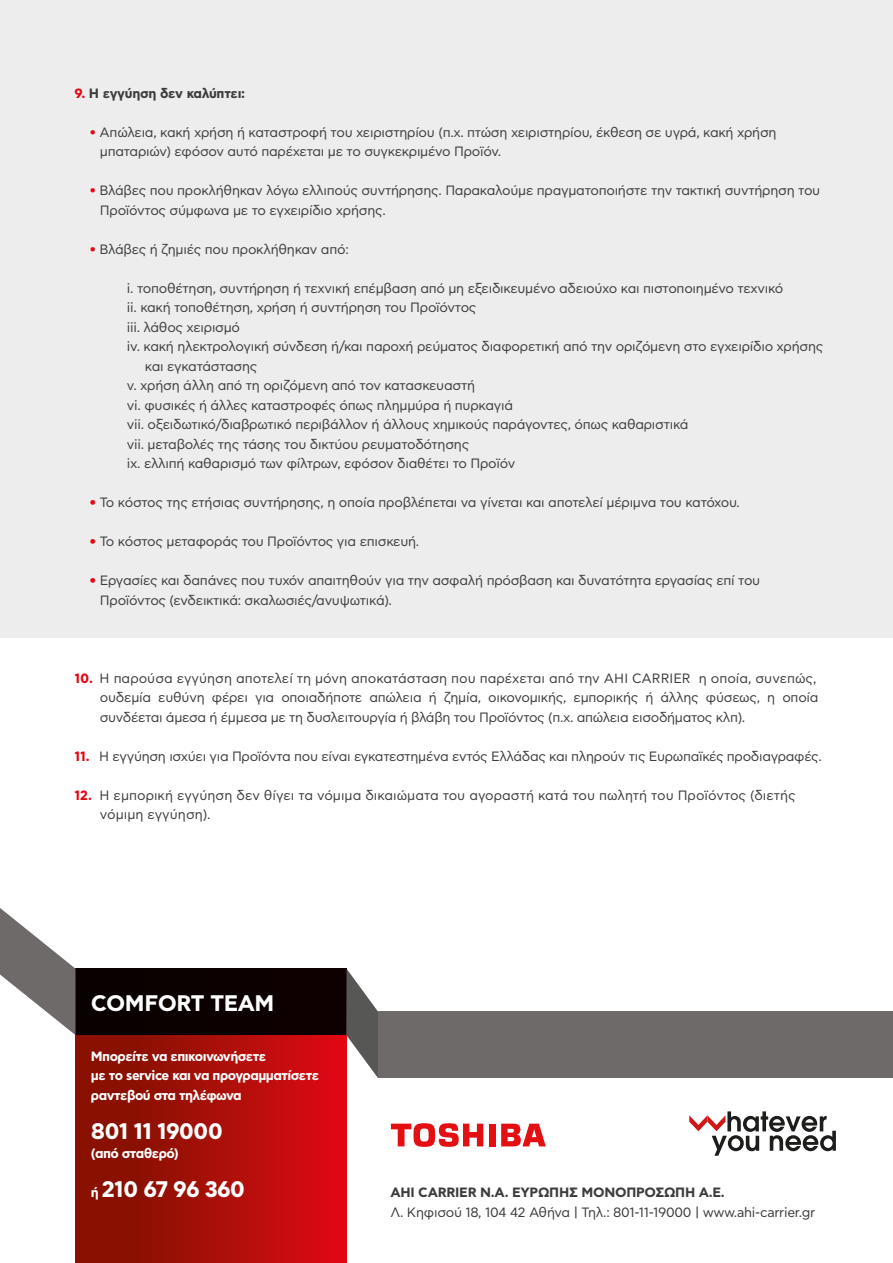
<style>
.page{position:relative;width:893px;height:1263px;background:#fff}
.page>*{position:absolute;margin:0;border:0;box-sizing:border-box;transform-origin:0 0}
.t1{font:700 22.5px "CF Asty Std";letter-spacing:-.04em;color:#fff}
.t2{font:700 22.5px "CF Asty Std";letter-spacing:-.02em;color:#fff}
.t3{font:13.5px/19.5px "CF Asty Std";letter-spacing:-.02em;color:#3c3c3b}
.t4{font:13.5px/19.5px "CF Asty Std";color:#3c3c3b}
.t5{font:700 13.5px/19.5px "CF Asty Std";letter-spacing:-.04em;color:#fff}
.t6{font:700 13.5px "CF Asty Std";letter-spacing:-.02em;color:#3c3c3b}
.s1{color:#e30613}
.s2{font-weight:700;color:#e30613}
.s3{font-size:13.5px}
</style>
<div class="page">
<div style="left:0;top:0;width:893px;height:637px;background:#ededed"></div>
<div style="left:75px;top:969px;width:271px;height:294px;background:linear-gradient(to right,#7a1200,#dc0a13)"></div>
<div style="left:75px;top:969px;width:271px;height:66px;background:#0b0100"></div>
<div style="left:378px;top:1012px;width:515px;height:66px;background:#6e6a69"></div>
<svg style="left:346px;top:969px;width:32px;height:109px"></svg>
<svg style="left:0;top:908px;width:75px;height:127px"></svg>
<div style="left:489px;top:1124px;width:6px;height:22px;background:#e30f13"></div>
<svg style="left:501px;top:1124px;width:45px;height:22px"></svg>
<svg style="left:391px;top:1123px;width:92px;height:24px"></svg>
<svg style="left:689px;top:1111px;width:147px;height:45px"></svg>
<p class="t6" style="left:74px;top:85px;width:172px"><span class="s1">9.</span> Η εγγύηση δεν καλύπτει:</p>
<p class="t3" style="left:100px;top:123px;width:678px;text-indent:-11px"><span class="s1">•</span> Απώλεια, κακή χρήση ή καταστροφή του χειριστηρίου (π.χ. πτώση χειριστηρίου, έκθεση σε υγρά, κακή χρήση μπαταριών) εφόσον αυτό παρέχεται με το συγκεκριμένο Προϊόν.</p>
<p class="t3" style="left:100px;top:181px;width:722px;text-indent:-11px"><span class="s1">•</span> Βλάβες που προκλήθηκαν λόγω ελλιπούς συντήρησης. Παρακαλούμε πραγματοποιήστε την τακτική συντήρηση του<br>Προϊόντος σύμφωνα με το εγχειρίδιο χρήσης.</p>
<p class="t3" style="left:89px;top:240px;width:261px"><span class="s1">•</span> Βλάβες ή ζημιές που προκλήθηκαν από:</p>
<p class="t3" style="left:127px;top:279px;width:658px">i. τοποθέτηση, συντήρηση ή τεχνική επέμβαση από μη εξειδικευμένο αδειούχο και πιστοποιημένο τεχνικό</p>
<p class="t3" style="left:127px;top:298px;width:351px">ii. κακή τοποθέτηση, χρήση ή συντήρηση του Προϊόντος</p>
<p class="t3" style="left:127px;top:318px;width:115px">iii. λάθος χειρισμό</p>
<p class="t3" style="left:127px;top:337px;width:698px">iv. κακή ηλεκτρολογική σύνδεση ή/και παροχή ρεύματος διαφορετική από την οριζόμενη στο εγχειρίδιο χρήσης</p>
<p class="t3" style="left:145px;top:357px;width:114px">και εγκατάστασης</p>
<p class="t3" style="left:127px;top:376px;width:350px">v. χρήση άλλη από τη οριζόμενη από τον κατασκευαστή</p>
<p class="t3" style="left:127px;top:396px;width:388px">vi. φυσικές ή άλλες καταστροφές όπως πλημμύρα ή πυρκαγιά</p>
<p class="t3" style="left:127px;top:415px;width:563px">vii. oξειδωτικό/διαβρωτικό περιβάλλον ή άλλους χημικούς παράγοντες, όπως καθαριστικά</p>
<p class="t3" style="left:127px;top:435px;width:344px">vii. μεταβολές της τάσης του δικτύου ρευματοδότησης</p>
<p class="t3" style="left:127px;top:454px;width:390px">ix. ελλιπή καθαρισμό των φίλτρων, εφόσον διαθέτει το Προϊόν</p>
<p class="t3" style="left:89px;top:493px;width:652px"><span class="s2">•</span> Το κόστος της ετήσιας συντήρησης, η οποία προβλέπεται να γίνεται και αποτελεί μέριμνα του κατόχου.</p>
<p class="t3" style="left:89px;top:532px;width:331px"><span class="s2">•</span> Το κόστος μεταφοράς του Προϊόντος για επισκευή.</p>
<p class="t3" style="left:100px;top:571px;width:662px;text-indent:-11px"><span class="s2">•</span> Εργασίες και δαπάνες που τυχόν απαιτηθούν για την ασφαλή πρόσβαση και δυνατότητα εργασίας επί του<br>Προϊόντος (ενδεικτικά: σκαλωσιές/ανυψωτικά).</p>
<p class="t3" style="left:100px;top:669px;width:720px;text-indent:-26px"><span class="s2">10.</span> Η παρούσα εγγύηση αποτελεί τη μόνη αποκατάσταση που παρέχεται από την ΑΗΙ CARRIER η οποία, συνεπώς, ουδεμία ευθύνη φέρει για οποιαδήποτε απώλεια ή ζημία, οικονομικής, εμπορικής ή άλλης φύσεως, η οποία συνδέεται άμεσα ή έμμεσα με τη δυσλειτουργία ή βλάβη του Προϊόντος (π.χ. απώλεια εισοδήματος κλπ).</p>
<p class="t3" style="left:74px;top:747px;width:749px"><span class="s2">11.</span> Η εγγύηση ισχύει για Προϊόντα που είναι εγκατεστημένα εντός Ελλάδας και πληρούν τις Ευρωπαϊκές προδιαγραφές.</p>
<p class="t4" style="left:100px;top:786px;width:697px;text-indent:-26px"><span class="s2">12.</span> Η εμπορική εγγύηση δεν θίγει τα νόμιμα δικαιώματα του αγοραστή κατά του πωλητή του Προϊόντος (διετής νόμιμη εγγύηση).</p>
<h1 class="t2" style="left:91px;top:990px;width:185px">COMFORT TEAM</h1>
<p class="t5" style="left:91px;top:1047px;width:230px">Μπορείτε να επικοινωνήσετε<br>με το service και να προγραμματίσετε ραντεβού στα τηλέφωνα</p>
<h1 class="t1" style="left:91px;top:1118px;width:134px">801 11 19000</h1>
<p class="t5" style="left:91px;top:1144px;width:89px">(από σταθερό)</p>
<h1 class="t1" style="left:91px;top:1176px;width:156px"><span class="s3">ή</span> 210 67 96 360</h1>
<p class="t6" style="left:390px;top:1185px;width:336px">ΑΗΙ CARRIER N.Α. ΕΥΡΩΠΗΣ ΜΟΝΟΠΡΟΣΩΠΗ Α.Ε.</p>
<p class="t3" style="left:390px;top:1203px;width:426px">Λ. Κηφισού 18, 104 42 Αθήνα | Τηλ.: 801-11-19000 | www.ahi-carrier.gr</p>
</div>
